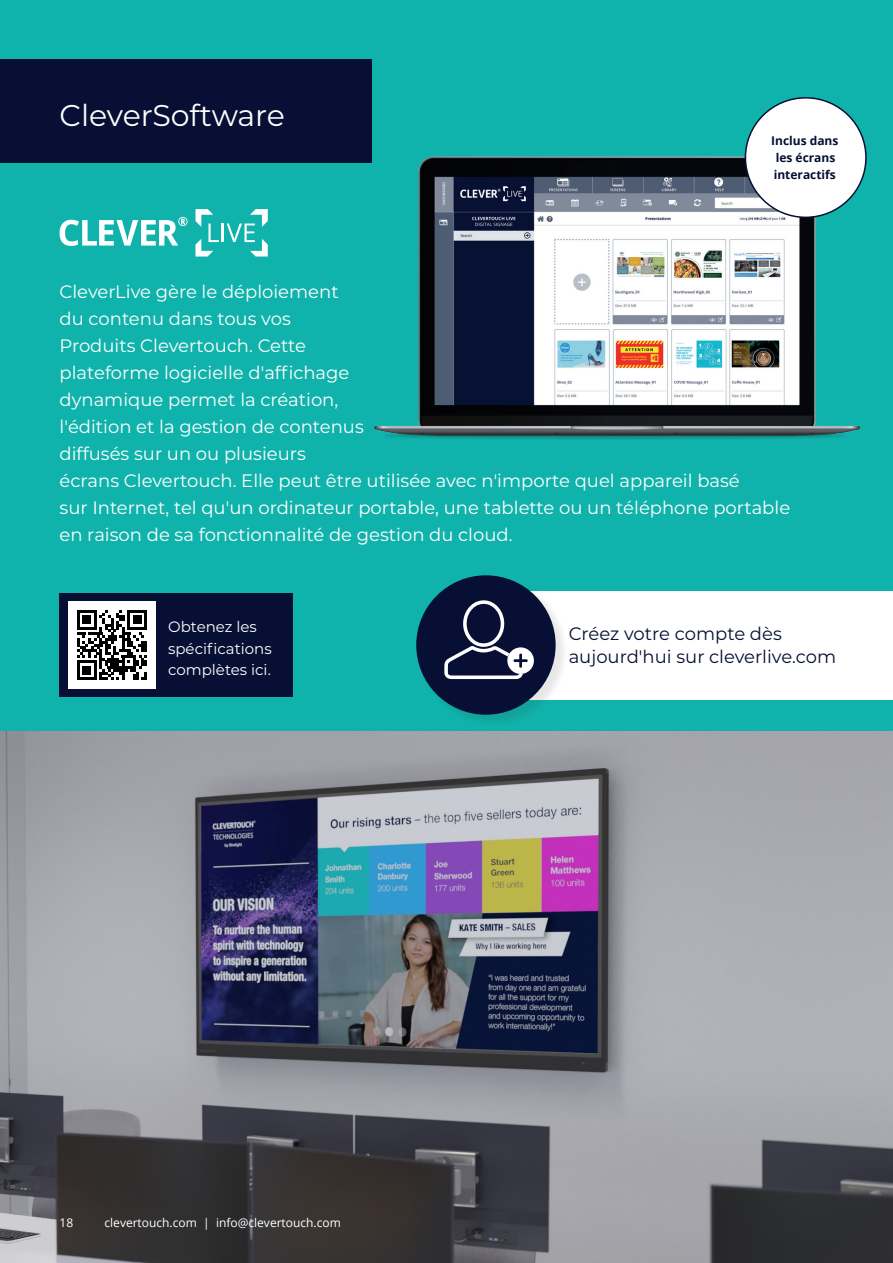
<style>
.page{position:relative;width:893px;height:1263px;background:#fff}
.page>*{position:absolute;margin:0;border:0;box-sizing:border-box;transform-origin:0 0}
.Title_White{font:30px "Montserrat";color:#fff}
.Intro_Paragraph_Black{font:18px/27px "Montserrat";color:#fff}
.Subheader_White{font:18px/22.5px "Montserrat";color:#071034}
.t1{font:15px/21.3px "Montserrat";color:#fff}
.t2{font:12px "Open Sans";color:#fff}
.Intro_Paragraph_Black-2{font:700 12px/17.2px "Open Sans";color:#071034}
</style>
<div class="page">
<div style="left:0;top:0;width:893px;height:732px;background:#10b3ab"></div>
<div style="left:0;top:60px;width:371px;height:103px;background:#071034"></div>
<svg style="left:60px;top:217px;width:128px;height:29px"></svg>
<svg style="left:196px;top:209px;width:72px;height:47px"></svg>
<img style="left:371px;top:145px;width:496px;height:294px">
<div style="left:447px;top:591px;width:446px;height:108px;background:#fff"></div>
<div style="left:417px;top:576px;width:152px;height:152px;background:#231f20;opacity:.11"></div>
<div style="left:416px;top:575px;width:140px;height:140px;background:#071034;border-radius:50%"></div>
<svg style="left:444px;top:600px;width:90px;height:79px"></svg>
<div style="left:60px;top:593px;width:233px;height:104px;background:#071034"></div>
<div style="left:68px;top:601px;width:88px;height:88px;background:#fff"></div>
<svg style="left:77px;top:610px;width:70px;height:70px"></svg>
<hr style="left:77px;top:677px;width:20px;height:3px;background:#000">
<div style="left:83px;top:666px;width:8px;height:8px;background:#000"></div>
<img style="left:0;top:731px;width:893px;height:532px">
<div style="left:745px;top:98px;width:121px;height:119px;background:#fff;border-radius:50%"></div>
<div style="left:745px;top:97px;width:122px;height:121px;border:2px solid #071034;border-radius:50%"></div>
<p class="Title_White" style="left:60px;top:94px;width:227px">CleverSoftware</p>
<p class="Intro_Paragraph_Black-2" style="left:771px;top:132px;width:69px">Inclus dans les écrans interactifs</p>
<p class="Intro_Paragraph_Black" style="left:60px;top:278px;width:281px">CleverLive gère le déploiement du contenu dans tous vos</p>
<p class="Intro_Paragraph_Black" style="left:60px;top:332px;width:306px">Produits Clevertouch. Cette plateforme logicielle d'affichage dynamique permet la création, l'édition et la gestion de contenus diffusés sur un ou plusieurs</p>
<p class="Intro_Paragraph_Black" style="left:60px;top:467px;width:732px">écrans Clevertouch. Elle peut être utilisée avec n'importe quel appareil basé<br>sur Internet, tel qu'un ordinateur portable, une tablette ou un téléphone portable en raison de sa fonctionnalité de gestion du cloud.</p>
<p class="t1" style="left:168px;top:616px;width:105px">Obtenez les spécifications complètes ici.</p>
<p class="t2" style="left:60px;top:1214px;width:15px">18</p>
<p class="t2" style="left:105px;top:1214px;width:238px">clevertouch.com | info@clevertouch.com</p>
<p class="Subheader_White" style="left:569px;top:622px;width:269px">Créez votre compte dès aujourd'hui sur cleverlive.com</p>
</div>
